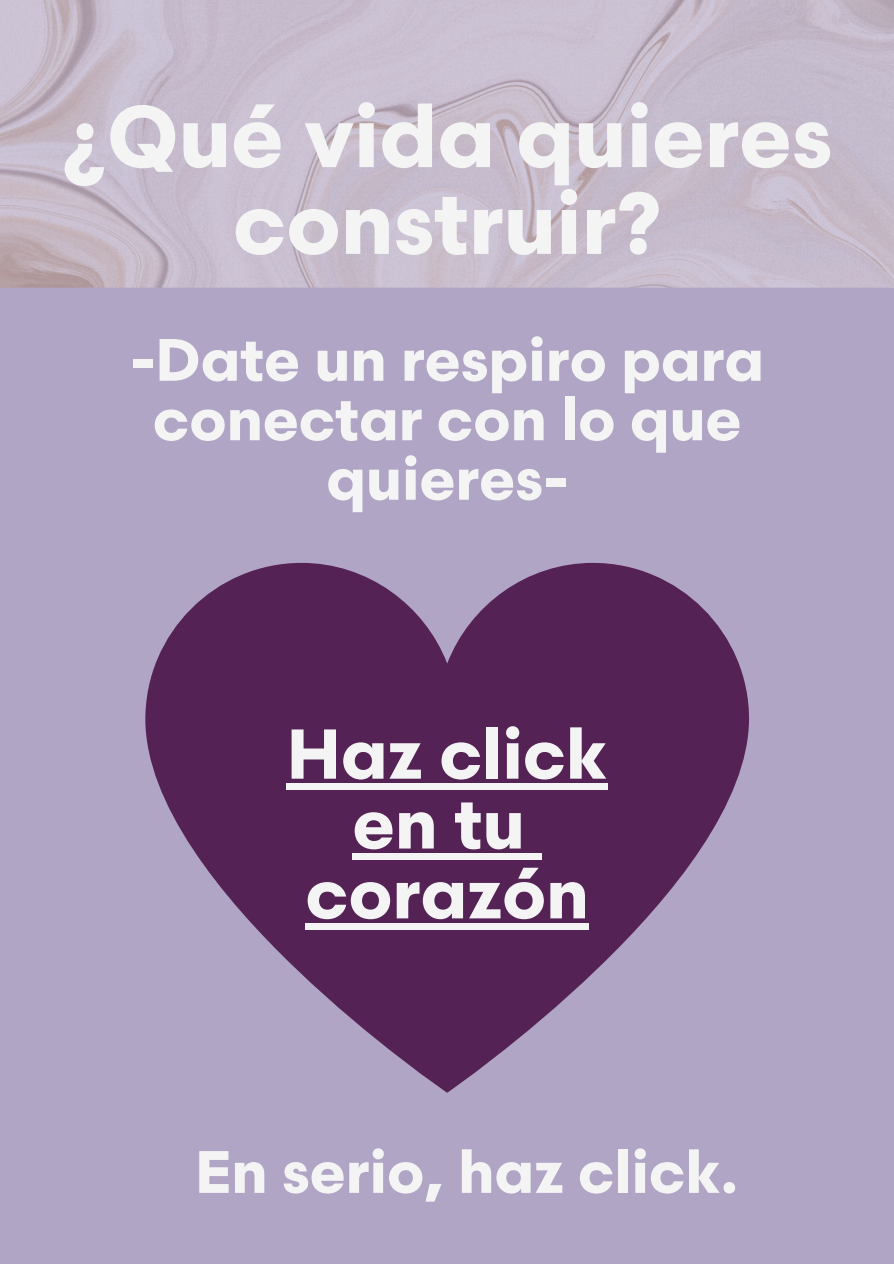
<style>
.page{position:relative;width:894px;height:1264px;background:#fff}
.page>*{position:absolute;margin:0;border:0;box-sizing:border-box;transform-origin:0 0}
.t1{font:700 87px/86.7px "Scandia Web";color:#f4f4f4;text-align:center}
.t2{font:700 70.35px "Scandia Web";color:#f4f4f4}
.t3{font:700 59.7px/59.4px "Scandia Web";color:#f4f4f4;text-align:center}
</style>
<div class="page">
<img style="left:0;top:0;width:893px;height:288px">
<div style="left:0;top:288px;width:893px;height:975px;background:#b1a5c5"></div>
<svg style="left:145px;top:563px;width:603px;height:529px;background:#724c79"></svg>
<div style="left:286px;top:783px;width:321px;height:7px;background:#f4f4f4"></div>
<div style="left:352px;top:853px;width:173px;height:6px;background:#f4f4f4"></div>
<div style="left:525px;top:853px;width:16px;height:6px;background:#f4f4f4"></div>
<div style="left:305px;top:922px;width:283px;height:7px;background:#f4f4f4"></div>
<p class="t1" style="left:62px;top:98px;width:771px">¿Qué vida quieres construir?</p>
<p class="t3" style="left:130px;top:333px;width:635px">-Date un respiro para conectar con lo que quieres-</p>
<p class="t2" style="left:286px;top:715px;width:322px">Haz click</p>
<p class="t2" style="left:352px;top:785px;width:174px">en tu</p>
<p class="t2" style="left:305px;top:855px;width:285px">corazón</p>
<p class="t3" style="left:195px;top:1145px;width:544px">En serio, haz click.</p>
</div>
